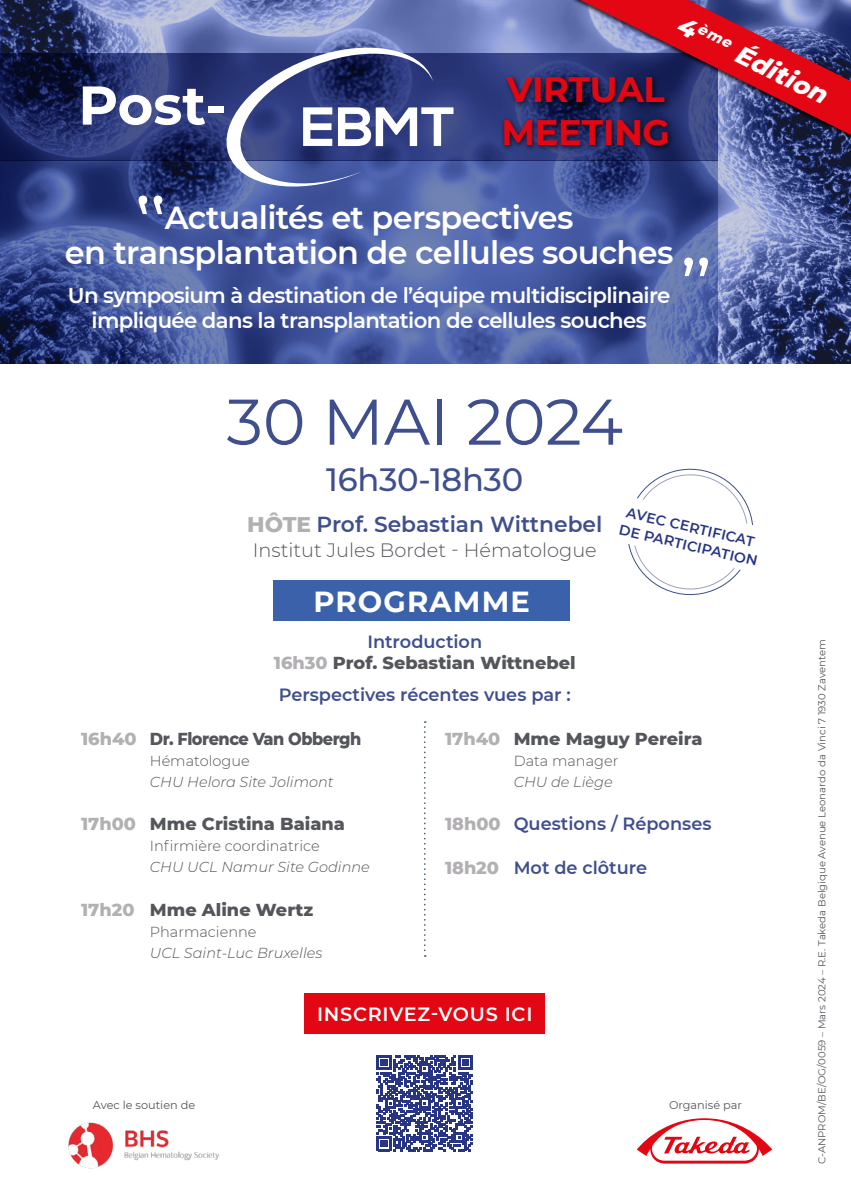
<style>
.page{position:relative;width:851px;height:1191px;background:#fff}
.page>*{position:absolute;margin:0;border:0;box-sizing:border-box;transform-origin:0 0}
.t1{font:500 66.4px "Montserrat";color:#fff}
.t2{font:64.4px "Montserrat";color:#3f4f8e}
.t3{font:700 54.4px "Montserrat";color:#fff}
.t4{font:700 35.4px/42.4px "Montserrat";letter-spacing:-.01em;color:#e30613}
.t5{font:500 32.2px "Montserrat";letter-spacing:-.01em;color:#3f4f8e}
.t6{font:600 31.8px/35.4px "Montserrat";letter-spacing:-.02em;color:#fff;text-align:center}
.t7{font:700 29px "Montserrat";letter-spacing:.04em;color:#fff}
.t8{font:italic 800 25.6px "Montserrat";color:#fff}
.t9{font:600 21.8px "Montserrat";color:#3f4f8e}
.t10{font:600 21.2px/24.8px "Montserrat";letter-spacing:-.03em;color:#fff;text-align:center}
.t11{font:300 19.4px "Montserrat";color:#54565b}
.t12{font:600 19.2px "Montserrat";letter-spacing:.04em;color:#fff}
.t13{font:800 17.8px/21px "Montserrat";color:#54565b;text-align:center}
.t14{font:600 17.8px "Montserrat";color:#3f4f8e}
.t15{font:800 17.8px "Montserrat";letter-spacing:-.03em;color:#54565b;scale:.91 1}
.t16{font:italic 300 14.4px "Montserrat";color:#54565b}
.t17{font:300 14.4px "Montserrat";color:#54565b}
.t18{font:600 14.2px/18.2px "Montserrat";color:#283583}
.t19{font:11.2px "Montserrat";color:#54565b}
.t20{font:10.2px "Montserrat";color:#54565b}
.s1{font-weight:800;color:#b3b0b3}
.s2{font-weight:600;color:#3f4f8e}
.s3{color:#b3b0b3}
</style>
<div class="page">
<img style="left:0;top:0;width:850px;height:364px">
<svg style="left:0;top:160px;width:717px;height:204px;background:#44579a"></svg>
<svg style="left:0;top:53px;width:717px;height:107px;background:#25316c"></svg>
<svg style="left:637px;top:1118px;width:135px;height:45px"></svg>
<div style="left:273px;top:580px;width:297px;height:41px;background:#3c61ab"></div>
<div style="left:304px;top:993px;width:241px;height:40px;background:#e30613"></div>
<div style="left:500px;top:74px;width:174px;height:78px;background:#000;opacity:.75"></div>
<svg style="left:376px;top:1055px;width:97px;height:96px"></svg>
<svg style="left:424px;top:721px;width:1px;height:235px"></svg>
<svg style="left:628px;top:468px;width:125px;height:128px"></svg>
<img style="left:68px;top:1122px;width:151px;height:47px">
<div style="left:571px;top:0;width:279px;height:148px;background:#000;opacity:.75"></div>
<svg style="left:226px;top:48px;width:227px;height:138px"></svg>
<svg style="left:138px;top:195px;width:24px;height:19px"></svg>
<svg style="left:580px;top:0;width:270px;height:135px;background:#70335c"></svg>
<h3 class="t3" style="left:78px;top:66px;width:150px">Post-</h3>
<h3 class="t4" style="left:501px;top:67px;width:170px">VIRTUAL<br>MEETING</h3>
<h3 class="t6" style="left:65px;top:198px;width:610px">Actualités et perspectives<br>en transplantation de cellules souches</h3>
<p class="t10" style="left:68px;top:282px;width:604px">Un symposium à destination de l’équipe multidisciplinaire impliquée dans la transplantation de cellules souches</p>
<h1 class="t1" style="left:681px;top:196px;width:32px">,,</h1>
<h3 class="t8" style="left:744px;top:35px;width:101px;rotate:26deg">Édition</h3>
<h2 class="t2" style="left:226px;top:377px;width:398px">30 MAI 2024</h2>
<h3 class="t5" style="left:326px;top:457px;width:198px">16h30-18h30</h3>
<p class="t9" style="left:247px;top:509px;width:357px"><span class="s1">HÔTE</span> Prof. Sebastian Wittnebel</p>
<p class="t11" style="left:253px;top:537px;width:345px">Institut Jules Bordet - Hématologue</p>
<p class="t18" style="left:625px;top:502px;width:143px;rotate:13deg">AVEC CERTIFICAT<br>DE PARTICIPATION</p>
<h3 class="t7" style="left:313px;top:580px;width:218px">PROGRAMME</h3>
<p class="t13" style="left:274px;top:630px;width:303px"><span class="s2">Introduction<br></span><span class="s3">16h30</span> Prof. Sebastian Wittnebel</p>
<p class="t14" style="left:279px;top:682px;width:293px">Perspectives récentes vues par :</p>
<p class="t15" style="left:81px;top:725px;width:309px"><span class="s3">16h40</span> Dr. Florence Van Obbergh</p>
<p class="t17" style="left:150px;top:750px;width:101px">Hématologue</p>
<p class="t16" style="left:150px;top:771px;width:185px">CHU Helora Site Jolimont</p>
<p class="t13" style="left:81px;top:812px;width:265px"><span class="s3">17h00</span> Mme Cristina Baiana</p>
<p class="t17" style="left:150px;top:836px;width:171px">Infirmière coordinatrice</p>
<p class="t16" style="left:150px;top:857px;width:221px">CHU UCL Namur Site Godinne</p>
<p class="t13" style="left:81px;top:898px;width:233px"><span class="s3">17h20</span> Mme Aline Wertz</p>
<p class="t17" style="left:150px;top:922px;width:108px">Pharmacienne</p>
<p class="t16" style="left:150px;top:943px;width:174px">UCL Saint-Luc Bruxelles</p>
<p class="t13" style="left:445px;top:727px;width:259px"><span class="s3">17h40</span> Mme Maguy Pereira</p>
<p class="t17" style="left:513px;top:750px;width:106px">Data manager</p>
<p class="t16" style="left:513px;top:771px;width:100px">CHU de Liège</p>
<p class="t14" style="left:445px;top:811px;width:268px"><span class="s1">18h00</span> Questions / Réponses</p>
<p class="t14" style="left:445px;top:855px;width:204px"><span class="s1">18h20</span> Mot de clôture</p>
<p class="t19" style="left:93px;top:1097px;width:104px">Avec le soutien de</p>
<p class="t12" style="left:317px;top:1000px;width:217px">INSCRIVEZ-VOUS ICI</p>
<p class="t19" style="left:669px;top:1097px;width:74px">Organisé par</p>
<p class="t20" style="left:814px;top:1164px;width:526px;rotate:-90deg">C-ANPROM/BE/OG/0059 – Mars 2024 – R.E. Takeda Belgique Avenue Leonardo da Vinci 7 1930 Zaventem</p>
</div>
